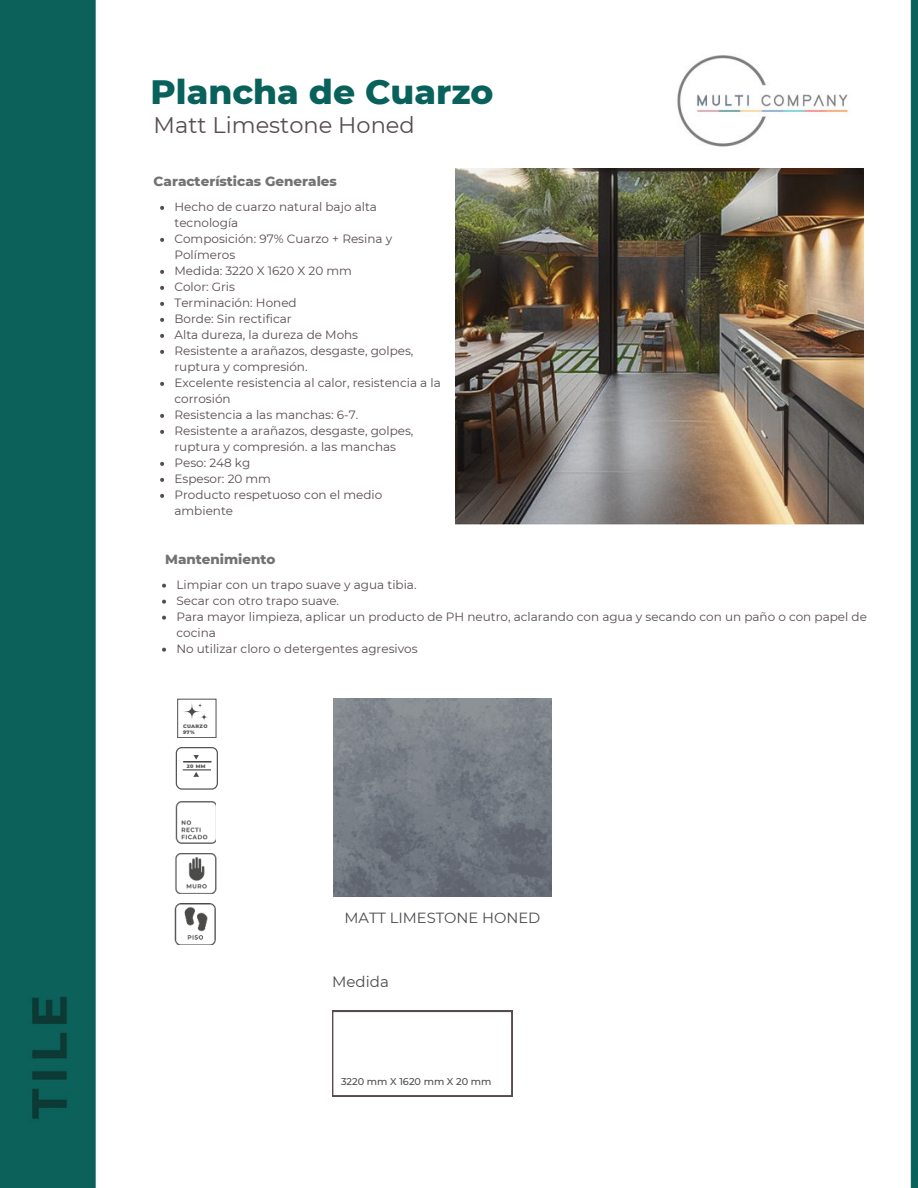
<style>
.page{position:relative;width:918px;height:1188px;background:#fff}
.page>*{position:absolute;margin:0;border:0;box-sizing:border-box;transform-origin:0 0}
.t1{font:800 34.5px "Montserrat";color:#08615a}
.t2{font:22.5px "Montserrat";color:#584b4d}
.t3{font:15px "Montserrat";color:#4c4c4a}
.t4{font:14.7px "Montserrat";color:#4d4c4a}
.t5{font:800 13.5px "Montserrat";color:#737373}
.t6{font:12px/16px "Montserrat";color:#584b4d}
.t7{font:500 9.75px "Montserrat";color:#4d4c4a}
.t8{font:900 4.95px/5.4px "Montserrat";letter-spacing:.07em;color:#4d4c4a}
</style>
<div class="page">
<img style="left:0;top:0;width:918px;height:1188px">
<img style="left:669px;top:161px;width:199px;height:7px">
<img style="left:669px;top:48px;width:199px;height:113px">
<div style="left:912px;top:0;width:6px;height:1181px;background:#08615a"></div>
<img style="left:170px;top:904px;width:48px;height:40px">
<img style="left:170px;top:853px;width:52px;height:41px">
<svg style="left:332px;top:1011px;width:180px;height:85px"></svg>
<img style="left:334px;top:699px;width:218px;height:198px">
<img style="left:171px;top:802px;width:45px;height:41px">
<svg style="left:176px;top:747px;width:42px;height:43px"></svg>
<svg style="left:177px;top:699px;width:40px;height:39px"></svg>
<img style="left:455px;top:168px;width:409px;height:357px">
<svg style="left:160px;top:206px;width:4px;height:4px"></svg>
<svg style="left:160px;top:238px;width:4px;height:4px"></svg>
<svg style="left:160px;top:270px;width:4px;height:4px"></svg>
<svg style="left:160px;top:286px;width:4px;height:4px"></svg>
<svg style="left:160px;top:302px;width:4px;height:4px"></svg>
<svg style="left:160px;top:318px;width:4px;height:4px"></svg>
<svg style="left:160px;top:334px;width:4px;height:4px"></svg>
<svg style="left:160px;top:350px;width:4px;height:4px"></svg>
<svg style="left:160px;top:382px;width:4px;height:4px"></svg>
<svg style="left:160px;top:414px;width:4px;height:4px"></svg>
<svg style="left:160px;top:430px;width:4px;height:4px"></svg>
<svg style="left:160px;top:462px;width:4px;height:4px"></svg>
<svg style="left:160px;top:478px;width:4px;height:4px"></svg>
<svg style="left:160px;top:494px;width:4px;height:4px"></svg>
<svg style="left:162px;top:584px;width:4px;height:4px"></svg>
<svg style="left:162px;top:600px;width:4px;height:4px"></svg>
<svg style="left:162px;top:616px;width:4px;height:4px"></svg>
<svg style="left:162px;top:648px;width:4px;height:4px"></svg>
<h1 class="t1" style="left:151px;top:66px;width:345px">Plancha de Cuarzo</h1>
<h2 class="t2" style="left:154px;top:110px;width:263px">Matt Limestone Honed</h2>
<p class="t5" style="left:154px;top:171px;width:185px">Características Generales</p>
<p class="t6" style="left:175px;top:198px;width:268px">Hecho de cuarzo natural bajo alta tecnología<br>Composición: 97% Cuarzo + Resina y<br>Polímeros<br>Medida: 3220 X 1620 X 20 mm<br>Color: Gris<br>Terminación: Honed<br>Borde: Sin rectificar<br>Alta dureza, la dureza de Mohs<br>Resistente a arañazos, desgaste, golpes, ruptura y compresión.<br>Excelente resistencia al calor, resistencia a la corrosión<br>Resistencia a las manchas: 6-7.<br>Resistente a arañazos, desgaste, golpes, ruptura y compresión. a las manchas<br>Peso: 248 kg<br>Espesor: 20 mm<br>Producto respetuoso con el medio ambiente</p>
<p class="t5" style="left:165px;top:550px;width:112px">Mantenimiento</p>
<p class="t6" style="left:176px;top:576px;width:692px">Limpiar con un trapo suave y agua tibia.<br>Secar con otro trapo suave.<br>Para mayor limpieza, aplicar un producto de PH neutro, aclarando con agua y secando con un paño o con papel de cocina<br>No utilizar cloro o detergentes agresivos</p>
<p class="t8" style="left:183px;top:723px;width:26px">CUARZO<br>97%</p>
<p class="t8" style="left:187px;top:764px;width:20px">20 MM</p>
<p class="t4" style="left:344px;top:908px;width:197px">MATT LIMESTONE HONED</p>
<p class="t3" style="left:332px;top:972px;width:58px">Medida</p>
<p class="t7" style="left:341px;top:1075px;width:152px">3220 mm X 1620 mm X 20 mm</p>
</div>
